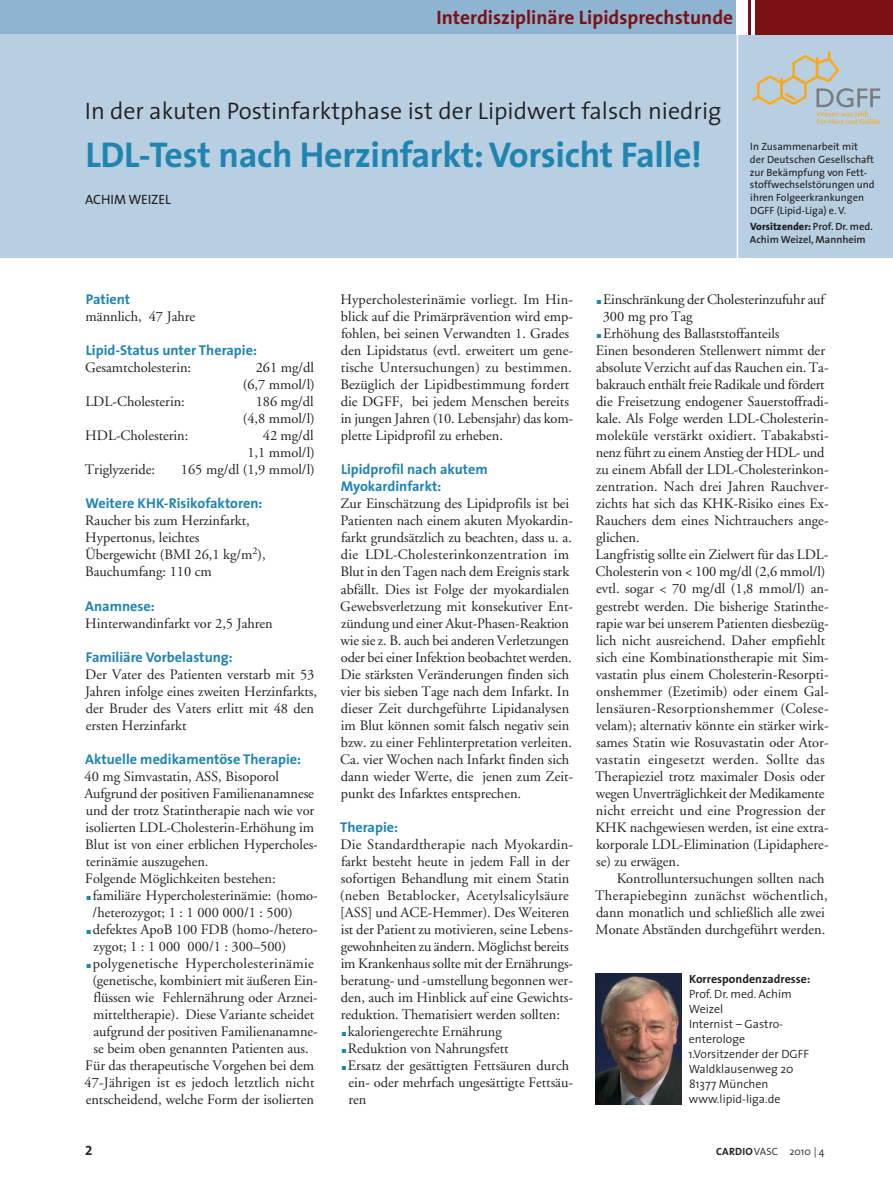
<style>
.page{position:relative;width:893px;height:1187px;background:#fff}
.page>*{position:absolute;margin:0;border:0;box-sizing:border-box;transform-origin:0 0}
._104_magazin_head_24{font:700 36px "The Sans";letter-spacing:-.01em;color:#1f84b0}
._002_subhead{font:300 24px "The Sans";color:#231f20}
._109_magazin_zwische{font:700 19.5px "The Sans";color:#7a1113}
._006_copy{font:14.4px/17px "Adobe Garamond";color:#231f20}
._007_copy_einzug{font:14.4px/17px "Adobe Garamond";color:#231f20}
._010_zwischen_1{font:700 14.25px/17px "The Sans";color:#1f84b0}
._004_autoren{font:13.5px "The Sans";letter-spacing:-.005em;color:#231f20}
._012_korrespondenz{font:300 12px/15px "The Sans";color:#231f20}
._011_korrespondenz_h{font:700 12px "The Sans";color:#231f20}
._07_korrespondenz{font:10.5px/12.8px "The Sans";color:#231f20}
._07_korrespondenz-2{font:600 10.5px/13.5px "The Sans";color:#231f20}
.t1{font:300 10.5px "The Sans";color:#231f20}
._006_copy-2{font:6px "The Sans Expert";color:#1f84b0}
.s1{font-weight:800}
.s2{font-weight:700}
</style>
<div class="page">
<div style="left:0;top:32px;width:893px;height:226px;background:#b8cfe2"></div>
<div style="left:0;top:0;width:893px;height:34px;background:#8eb4d1"></div>
<hr style="left:737px;top:0;width:1px;height:259px;background:#fff">
<div style="left:739px;top:0;width:154px;height:34px;background:#7a1113"></div>
<hr style="left:751px;top:0;width:3px;height:34px;background:#fff">
<div style="left:737px;top:0;width:11px;height:34px;background:#fff"></div>
<svg style="left:752px;top:51px;width:128px;height:73px"></svg>
<img style="left:595px;top:973px;width:87px;height:130px">
<p class="_109_magazin_zwische" style="left:437px;top:5px;width:298px">Interdisziplinäre Lipidsprechstunde</p>
<p class="_002_subhead" style="left:85px;top:96px;width:638px">In der akuten Postinfarktphase ist der Lipidwert falsch niedrig</p>
<p class="_104_magazin_head_24" style="left:85px;top:131px;width:618px">LDL-Test nach Herzinfarkt:Vorsicht Falle!</p>
<p class="_004_autoren" style="left:85px;top:191px;width:87px">ACHIM WEIZEL</p>
<p class="_07_korrespondenz" style="left:750px;top:140px;width:126px">In Zusammenarbeit mit der Deutschen Gesellschaft zur Bekämpfung von Fett&shy;stoffwechsel- störungen und ihren Folge-erkrankungen<br>DGFF (Lipid-Liga) e. V.</p>
<p class="_07_korrespondenz-2" style="left:750px;top:219px;width:124px"><span class="s1">Vorsitzender:</span> Prof. Dr. med.<br>Achim Weizel, Mannheim</p>
<p class="_010_zwischen_1" style="left:86px;top:291px;width:46px">Patient</p>
<p class="_006_copy" style="left:86px;top:308px;width:111px">männlich, 47 Jahre</p>
<p class="_010_zwischen_1" style="left:86px;top:342px;width:173px">Lipid-Status unter Therapie:</p>
<p class="_006_copy" style="left:85px;top:359px;width:108px">Gesamtcholesterin:</p>
<p class="_006_copy" style="left:243px;top:359px;width:73px;text-align:right">261 mg/dl (6,7 mmol/l)</p>
<p class="_006_copy" style="left:85px;top:393px;width:101px">LDL-Cholesterin:</p>
<p class="_006_copy" style="left:243px;top:393px;width:73px;text-align:right">186 mg/dl (4,8 mmol/l)</p>
<p class="_006_copy" style="left:85px;top:427px;width:105px">HDL-Cholesterin:</p>
<p class="_006_copy" style="left:247px;top:427px;width:69px;text-align:right">42 mg/dl<br>1,1 mmol/l)</p>
<p class="_006_copy" style="left:85px;top:461px;width:72px">Triglyzeride:</p>
<p class="_006_copy" style="left:181px;top:461px;width:135px">165 mg/dl (1,9 mmol/l)</p>
<p class="_010_zwischen_1" style="left:85px;top:495px;width:179px">Weitere KHK-Risikofaktoren:</p>
<p class="_006_copy" style="left:85px;top:512px;width:166px">Raucher bis zum Herzinfarkt,<br>Hypertonus, leichtes</p>
<p class="_006_copy" style="left:85px;top:546px;width:182px">Übergewicht (BMI 26,1 kg/m<sup>2</sup>),<br>Bauchumfang: 110 cm</p>
<p class="_010_zwischen_1" style="left:85px;top:597px;width:71px">Anamnese:</p>
<p class="_006_copy" style="left:85px;top:614px;width:189px">Hinterwandinfarkt vor 2,5 Jahren</p>
<p class="_010_zwischen_1" style="left:86px;top:648px;width:148px">Familiäre Vorbelastung:</p>
<p class="_006_copy" style="left:85px;top:666px;width:233px">Der Vater des Patienten verstarb mit 53<br>Jahren infolge eines zweiten Herzinfarkts, der Bruder des Vaters erlitt mit 48 den ersten Herzinfarkt</p>
<p class="_010_zwischen_1" style="left:85px;top:750px;width:218px">Aktuelle medikamentöse Therapie:</p>
<p class="_006_copy" style="left:85px;top:768px;width:196px">40 mg Simvastatin, ASS, Bisoporol</p>
<p class="_006_copy" style="left:84px;top:785px;width:235px">Aufgrund der positiven Familienanamnese und der trotz Statintherapie nach wie vor isolierten LDL-Cholesterin-Erhöhung im Blut ist von einer erblichen Hypercholes&shy;terinämie auszugehen.</p>
<p class="_006_copy" style="left:85px;top:870px;width:192px">Folgende Möglichkeiten bestehen:</p>
<p class="_006_copy-2" style="left:86px;top:893px;width:7px">ó</p>
<p class="_006_copy" style="left:93px;top:887px;width:227px">familiäre Hypercholesterinämie: (homo-/heterozygot; 1 : 1 000 000/1 : 500)</p>
<p class="_006_copy-2" style="left:86px;top:927px;width:7px">ó</p>
<p class="_006_copy" style="left:93px;top:921px;width:227px">defektes ApoB 100 FDB (homo-/hetero&shy;zygot; 1 : 1 000 000/1 : 300–500)</p>
<p class="_006_copy-2" style="left:86px;top:961px;width:7px">ó</p>
<p class="_006_copy" style="left:92px;top:955px;width:227px">polygenetische Hypercholesterinämie (genetische, kombiniert mit äußeren Ein&shy;flüssen wie Fehlernährung oder Arznei&shy;mitteltherapie). Diese Variante scheidet aufgrund der positiven Familienanamne&shy;se beim oben genannten Patienten aus.</p>
<p class="_006_copy" style="left:85px;top:1057px;width:231px;text-align:justify">Für das therapeutische Vorgehen bei dem 47-Jährigen ist es jedoch letztlich nicht entscheidend, welche Form der isolierten</p>
<p class="_006_copy" style="left:340px;top:291px;width:234px">Hypercholesterinämie vorliegt. Im Hin&shy;blick auf die Primärprävention wird emp&shy;fohlen, bei seinen Verwandten 1. Grades den Lipidstatus (evtl. erweitert um gene&shy;tische Untersuchungen) zu bestimmen.<br>Bezüglich der Lipidbestimmung fordert die DGFF, bei jedem Menschen bereits in jungen Jahren (10. Lebensjahr) das kom&shy;plette Lipidprofil zu erheben.</p>
<p class="_010_zwischen_1" style="left:341px;top:461px;width:149px">Lipidprofil nach akutem<br>Myokardinfarkt:</p>
<p class="_006_copy" style="left:340px;top:495px;width:234px">Zur Einschätzung des Lipidprofils ist bei Patienten nach einem akuten Myokardin&shy;farkt grundsätzlich zu beachten, dass u. a. die LDL-Cholesterinkonzentration im Blut in den Tagen nach dem Ereignis stark abfällt. Dies ist Folge der myokardialen Gewebsverletzung mit konsekutiver Ent&shy;zündung und einer Akut-Phasen-Reaktion wie sie z. B. auch bei anderen Verletzungen oder bei einer Infektion beobachtet werden.<br>Die stärksten Veränderungen finden sich vier bis sieben Tage nach dem Infarkt. In dieser Zeit durchgeführte Lipidanalysen im Blut können somit falsch negativ sein bzw. zu einer Fehlinterpretation verleiten.<br>Ca. vier Wochen nach Infarkt finden sich dann wieder Werte, die jenen zum Zeit&shy;punkt des Infarktes entsprechen.</p>
<p class="_010_zwischen_1" style="left:340px;top:818px;width:59px">Therapie:</p>
<p class="_006_copy" style="left:340px;top:836px;width:235px">Die Standardtherapie nach Myokardin&shy;farkt besteht heute in jedem Fall in der sofortigen Behandlung mit einem Statin (neben Betablocker, Acetylsalicylsäure [ASS] und ACE-Hemmer). Des Weiteren ist der Patient zu motivieren, seine Lebens&shy;gewohnheiten zu ändern. Möglichst bereits im Krankenhaus sollte mit der Ernährungs&shy;beratung- und -umstellung begonnen wer&shy;den, auch im Hinblick auf eine Gewichts&shy;reduktion. Thematisiert werden sollten:</p>
<p class="_006_copy-2" style="left:341px;top:1029px;width:7px">ó</p>
<p class="_006_copy" style="left:348px;top:1023px;width:155px">kaloriengerechte Ernährung</p>
<p class="_006_copy-2" style="left:341px;top:1046px;width:7px">ó</p>
<p class="_006_copy" style="left:348px;top:1040px;width:162px">Reduktion von Nahrungsfett</p>
<p class="_006_copy-2" style="left:341px;top:1063px;width:7px">ó</p>
<p class="_006_copy" style="left:348px;top:1057px;width:227px">Ersatz der gesättigten Fettsäuren durch ein- oder mehrfach ungesättigte Fettsäu&shy;ren</p>
<p class="_006_copy-2" style="left:596px;top:298px;width:7px">ó</p>
<p class="_006_copy" style="left:603px;top:291px;width:223px">Einschränkung der Cholesterinzufuhr auf<br>300 mg pro Tag</p>
<p class="_006_copy-2" style="left:596px;top:332px;width:7px">ó</p>
<p class="_006_copy" style="left:603px;top:325px;width:178px">Erhöhung des Ballaststoffanteils</p>
<p class="_006_copy" style="left:596px;top:342px;width:235px">Einen besonderen Stellenwert nimmt der absolute Verzicht auf das Rauchen ein. Ta&shy;bakrauch enthält freie Radikale und fördert die Freisetzung endogener Sauerstoffradi&shy;kale. Als Folge werden LDL-Cholesterin&shy;moleküle verstärkt oxidiert. Tabakabsti&shy;nenz führt zu einem Anstieg der HDL- und zu einem Abfall der LDL-Cholesterinkon&shy;zentration. Nach drei Jahren Rauchver&shy;zichts hat sich das KHK-Risiko eines Ex-Rauchers dem eines Nichtrauchers ange&shy;glichen.</p>
<p class="_006_copy" style="left:595px;top:546px;width:235px">Langfristig sollte ein Zielwert für das LDL-Cholesterin von &lt; 100 mg/dl (2,6 mmol/l) evtl. sogar &lt; 70 mg/dl (1,8 mmol/l) an&shy;gestrebt werden. Die bisherige Statinthe&shy;rapie war bei unserem Patienten diesbezüg&shy;lich nicht ausreichend. Daher empfiehlt sich eine Kombinationstherapie mit Sim&shy;vastatin plus einem Cholesterin-Resorpti&shy;onshemmer (Ezetimib) oder einem Gal&shy;lensäuren-Resorptionshemmer (Colese&shy;velam); alternativ könnte ein stärker wirk&shy;sames Statin wie Rosuvastatin oder Ator&shy;vastatin eingesetzt werden. Sollte das Therapieziel trotz maximaler Dosis oder wegen Unverträglichkeit der Medikamente nicht erreicht und eine Progression der KHK nachgewiesen werden, ist eine extra&shy;korporale LDL-Elimination (Lipidaphere&shy;se) zu erwägen.</p>
<p class="_007_copy_einzug" style="left:595px;top:870px;width:234px;text-indent:22px">Kontrolluntersuchungen sollten nach Therapiebeginn zunächst wöchentlich, dann monatlich und schließlich alle zwei Monate Abständen durchgeführt werden.</p>
<p class="_011_korrespondenz_h" style="left:689px;top:970px;width:123px">Korrespondenzadresse:</p>
<p class="_012_korrespondenz" style="left:689px;top:986px;width:105px">Prof. Dr. med. Achim<br>Weizel</p>
<p class="_012_korrespondenz" style="left:689px;top:1016px;width:96px">Internist – Gastro&shy;enterologe</p>
<p class="_012_korrespondenz" style="left:688px;top:1046px;width:122px">1.Vorsitzender der DGFF</p>
<p class="_012_korrespondenz" style="left:689px;top:1061px;width:106px">Waldklausenweg 20</p>
<p class="_012_korrespondenz" style="left:689px;top:1076px;width:81px">81377 München</p>
<p class="_012_korrespondenz" style="left:689px;top:1091px;width:93px">www.lipid-liga.de</p>
<p class="t1" style="left:716px;top:1144px;width:110px"><span class="s2">cardio</span>vasc 2010 | 4</p>
</div>
